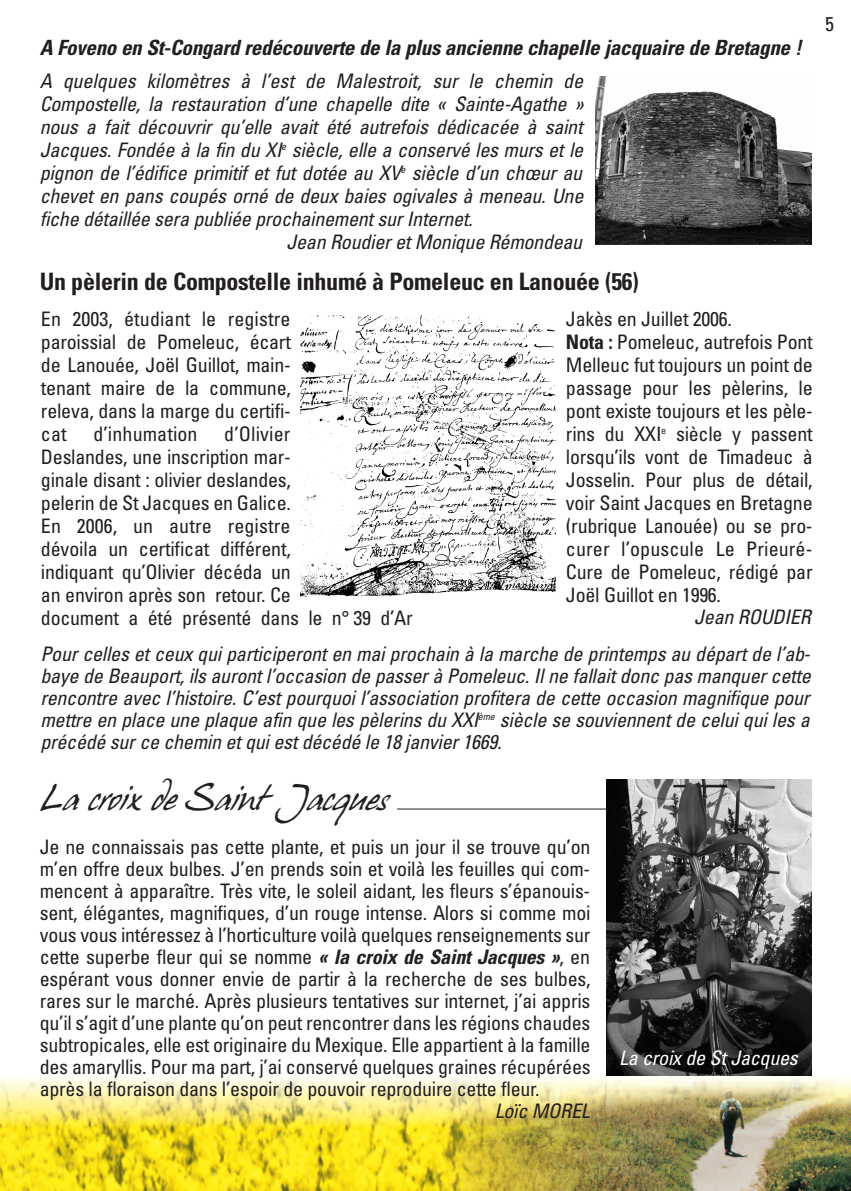
<style>
.page{position:relative;width:851px;height:1191px;background:#fff}
.page>*{position:absolute;margin:0;border:0;box-sizing:border-box;transform-origin:0 0}
.t1{font:32px "Hans Hand";letter-spacing:-.02em;color:#231f20}
.t2{font:700 condensed 24px "Univers";letter-spacing:-.015em;color:#231f20}
.t3{font:italic 700 condensed 21px "Univers";letter-spacing:-.015em;color:#231f20}
.t4{font:condensed 20px/23px "Univers";letter-spacing:-.015em;color:#231f20;text-align:justify}
.t5{font:italic condensed 20px/22px "Univers";letter-spacing:-.015em;color:#231f20;text-align:justify}
.t6{font:italic condensed 20px "Univers";letter-spacing:-.015em;color:#fff}
.t7{font:condensed 20px "Univers";letter-spacing:.005em;color:#231f20}
.s1{font-weight:700}
.s2{font-weight:700;font-style:italic}
</style>
<div class="page">
<img style="left:0;top:1054px;width:850px;height:137px">
<img style="left:595px;top:76px;width:216px;height:169px">
<img style="left:300px;top:315px;width:256px;height:282px">
<hr style="left:397px;top:808px;width:363px;height:1px;background:#231f20">
<img style="left:606px;top:780px;width:205px;height:295px">
<p class="t3" style="left:40px;top:40px;width:763px">A Foveno en St-Congard redécouverte de la plus ancienne chapelle jacquaire de Bretagne !</p>
<p class="t5" style="left:40px;top:72px;width:545px">A quelques kilomètres à l’est de Malestroit, sur le chemin de</p>
<p class="t5" style="left:40px;top:95px;width:545px">Compostelle, la restauration d’une chapelle dite « Sainte-Agathe »</p>
<p class="t5" style="left:40px;top:118px;width:544px">nous a fait découvrir qu’elle avait été autrefois dédicacée à saint</p>
<p class="t5" style="left:40px;top:141px;width:545px">Jacques. Fondée à la fin du XI<sup>e</sup> siècle, elle a conservé les murs et le</p>
<p class="t5" style="left:40px;top:164px;width:544px">pignon de l’édifice primitif et fut dotée au XV<sup>e</sup> siècle d’un chœur au</p>
<p class="t5" style="left:40px;top:187px;width:545px">chevet en pans coupés orné de deux baies ogivales à meneau. Une</p>
<p class="t5" style="left:40px;top:210px;width:434px">fiche détaillée sera publiée prochainement sur Internet.</p>
<p class="t5" style="left:286px;top:233px;width:297px">Jean Roudier et Monique Rémondeau</p>
<p class="t2" style="left:40px;top:272px;width:600px">Un pèlerin de Compostelle inhumé à Pomeleuc en Lanouée (56)</p>
<p class="t4" style="left:41px;top:309px;width:251px">En 2003, étudiant le registre paroissial de Pomeleuc, écart de Lanouée, Joël Guillot, main&shy;tenant maire de la commune, releva, dans la marge du certifi&shy;cat</p>
<p class="t4" style="left:41px;top:424px;width:373px;text-align:left;text-indent:183px">d’Olivier<br>Deslandes, une inscription mar-<br>ginale disant : olivier deslandes,<br>pelerin de St Jacques en Galice.<br>En 2006, un autre registre<br>dévoila un certificat différent,<br>indiquant qu’Olivier décéda un<br>an environ après son retour. Ce<br>document a été présenté dans le n° 39 d’Ar</p>
<p class="t7" style="left:93px;top:427px;width:106px">d’inhumation</p>
<p class="t4" style="left:566px;top:309px;width:248px;text-align:left">Jakès en Juillet 2006.<br><span class="s1">Nota :</span> Pomeleuc, autrefois Pont<br>Melleuc fut toujours un point de passage pour les pèlerins, le pont existe toujours et les pèle&shy;rins du XXI<sup>e</sup> siècle y passent lorsqu’ils vont de Timadeuc à<br>Josselin. Pour plus de détail, voir Saint Jacques en Bretagne (rubrique Lanouée) ou se pro&shy;curer l’opuscule Le Prieuré-<br>Cure de Pomeleuc, rédigé par<br>Joël Guillot en 1996.</p>
<p class="t5" style="left:694px;top:608px;width:118px">Jean ROUDIER</p>
<p class="t5" style="left:40px;top:644px;width:771px">Pour celles et ceux qui participeront en mai prochain à la marche de printemps au départ de l’ab&shy;baye de Beauport, ils auront l’occasion de passer à Pomeleuc. Il ne fallait donc pas manquer cette rencontre avec l’histoire. C’est pourquoi l’association profitera de cette occasion magnifique pour mettre en place une plaque afin que les pèlerins du XXI<sup>ème</sup> siècle se souviennent de celui qui les a précédé sur ce chemin et qui est décédé le 18 janvier 1669.</p>
<h1 class="t1" style="left:40px;top:780px;width:349px">La croix de Saint Jacques</h1>
<p class="t4" style="left:40px;top:837px;width:552px;line-height:22px">Je ne connaissais pas cette plante, et puis un jour il se trouve qu’on m’en offre deux bulbes. J’en prends soin et voilà les feuilles qui com&shy;mencent à apparaître. Très vite, le soleil aidant, les fleurs s’épanouis&shy;sent, élégantes, magnifiques, d’un rouge intense. Alors si comme moi vous vous intéressez à l’horticulture voilà quelques renseignements sur cette superbe fleur qui se nomme <span class="s2">« la croix de Saint Jacques »</span>, en espérant vous donner envie de partir à la recherche de ses bulbes, rares sur le marché. Après plusieurs tentatives sur internet, j’ai appris qu’il s’agit d’une plante qu’on peut rencontrer dans les régions chaudes subtropicales, elle est originaire du Mexique. Elle appartient à la famille des amaryllis. Pour ma part, j’ai conservé quelques graines récupérées après la floraison dans l’espoir de pouvoir reproduire cette fleur.</p>
<p class="t5" style="left:495px;top:1101px;width:96px">Loïc MOREL</p>
<p class="t6" style="left:619px;top:1050px;width:180px">La croix de St Jacques</p>
<p class="t4" style="left:825px;top:14px;width:10px">5</p>
</div>
